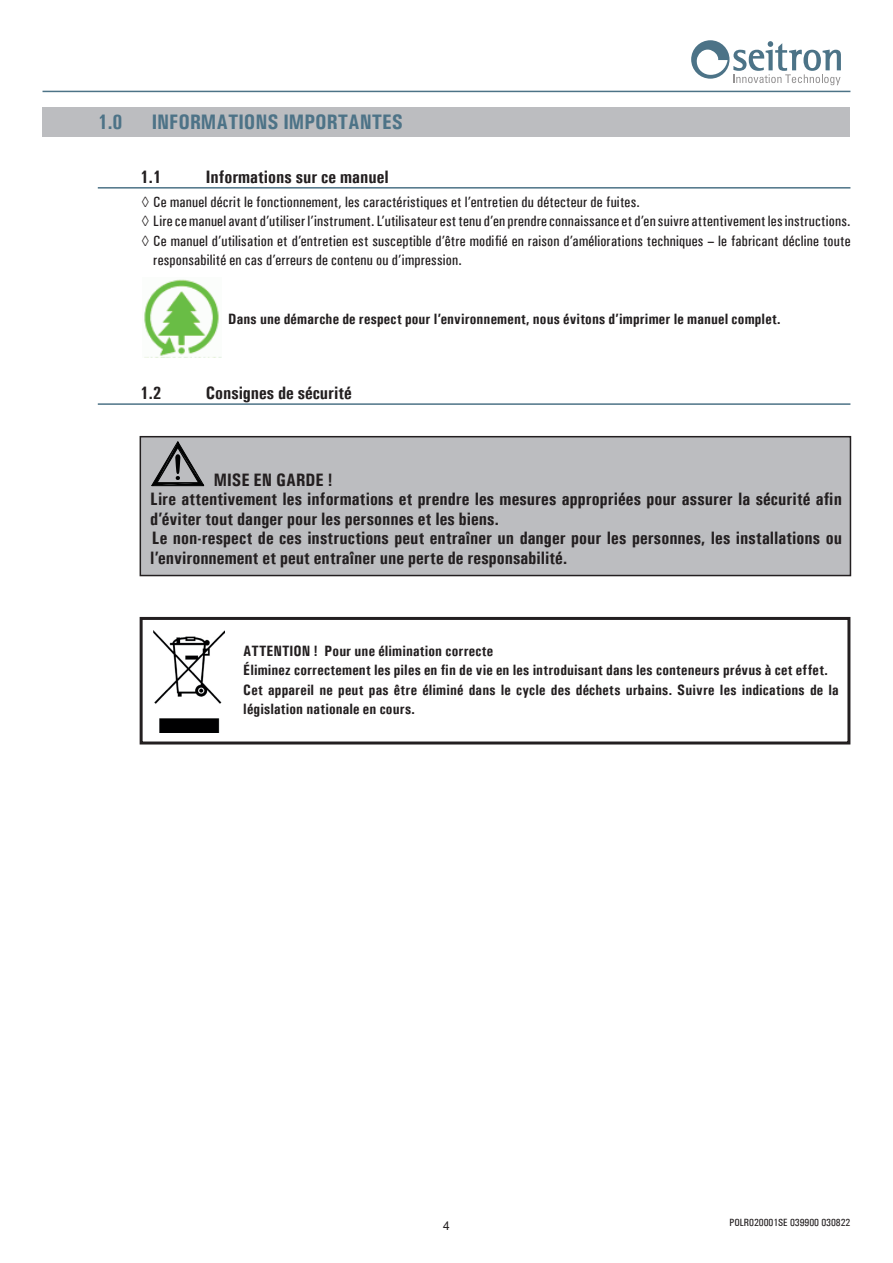
<style>
.page{position:relative;width:893px;height:1263px;background:#fff}
.page>*{position:absolute;margin:0;border:0;box-sizing:border-box;transform-origin:0 0}
.t1{font:700 condensed 21px "Univers";color:#4d7387}
.t2{font:700 condensed 18px/19.5px "Univers";color:#231f20}
.t3{font:500 condensed 15px "Univers";letter-spacing:.015em;color:#231f20}
.t4{font:700 condensed 15px/19.5px "Univers";letter-spacing:.01em;color:#231f20}
.t5{font:12px "Arial";color:#231f20}
.t6{font:500 condensed 10.5px "Univers";color:#231f20}
</style>
<div class="page">
<hr style="left:43px;top:91px;width:807px;height:1px;background:#4d7387">
<svg style="left:691px;top:40px;width:150px;height:45px"></svg>
<div style="left:43px;top:107px;width:807px;height:30px;background:#bcbdc0"></div>
<hr style="left:98px;top:187px;width:752px;height:2px;background:#4d7387">
<hr style="left:98px;top:403px;width:752px;height:2px;background:#4d7387">
<div style="left:140px;top:437px;width:710px;height:138px;background:#bcbdc0"></div>
<div style="left:140px;top:436px;width:711px;height:140px;border:2px solid #231f20"></div>
<svg style="left:151px;top:441px;width:53px;height:45px"></svg>
<div style="left:140px;top:617px;width:710px;height:127px;border:3px solid #231f20"></div>
<img style="left:154px;top:631px;width:70px;height:101px">
<img style="left:144px;top:279px;width:75px;height:78px">
<h1 class="t1" style="left:98px;top:109px;width:26px">1.0</h1>
<h1 class="t1" style="left:152px;top:109px;width:253px">INFORMATIONS IMPORTANTES</h1>
<p class="t2" style="left:140px;top:167px;width:23px">1.1</p>
<p class="t2" style="left:206px;top:167px;width:184px">Informations sur ce manuel</p>
<p class="t3" style="left:141px;top:193px;width:500px">◊ Ce manuel décrit le fonctionnement, les caractéristiques et l’entretien du détecteur de fuites.</p>
<p class="t3" style="left:141px;top:212px;width:711px">◊ Lirecemanuel avant d’utiliser l’instrument.L’utilisateurest tenu d’en prendreconnaissanceet d’en suivre attentivement lesinstructions.</p>
<p class="t3" style="left:141px;top:232px;width:711px">◊ Ce manuel d’utilisation et d’entretien est susceptible d’être modifié en raison d’améliorations techniques – le fabricant décline toute</p>
<p class="t3" style="left:153px;top:251px;width:310px">responsabilité en cas d’erreurs de contenu ou d’impression.</p>
<p class="t4" style="left:228px;top:309px;width:554px">Dans une démarche de respect pour l’environnement, nous évitons d’imprimer le manuel complet.</p>
<p class="t2" style="left:140px;top:383px;width:23px">1.2</p>
<p class="t2" style="left:206px;top:383px;width:148px">Consignes de sécurité</p>
<p class="t2" style="left:150px;top:470px;width:693px;text-indent:63px">MISE EN GARDE !<br>Lire attentivement les informations et prendre les mesures appropriées pour assurer la sécurité afin d’éviter tout danger pour les personnes et les biens.<br>Le non-respect de ces instructions peut entraîner un danger pour les personnes, les installations ou l’environnement et peut entraîner une perte de responsabilité.</p>
<p class="t4" style="left:243px;top:641px;width:597px">ATTENTION ! Pour une élimination correcte<br>Éliminez correctement les piles en fin de vie en les introduisant dans les conteneurs prévus à cet effet.<br>Cet appareil ne peut pas être éliminé dans le cycle des déchets urbains. Suivre les indications de la législation nationale en cours.</p>
<p class="t5" style="left:443px;top:1217px;width:8px">4</p>
<p class="t6" style="left:730px;top:1216px;width:122px">POLR020001SE 039900 030822</p>
</div>
